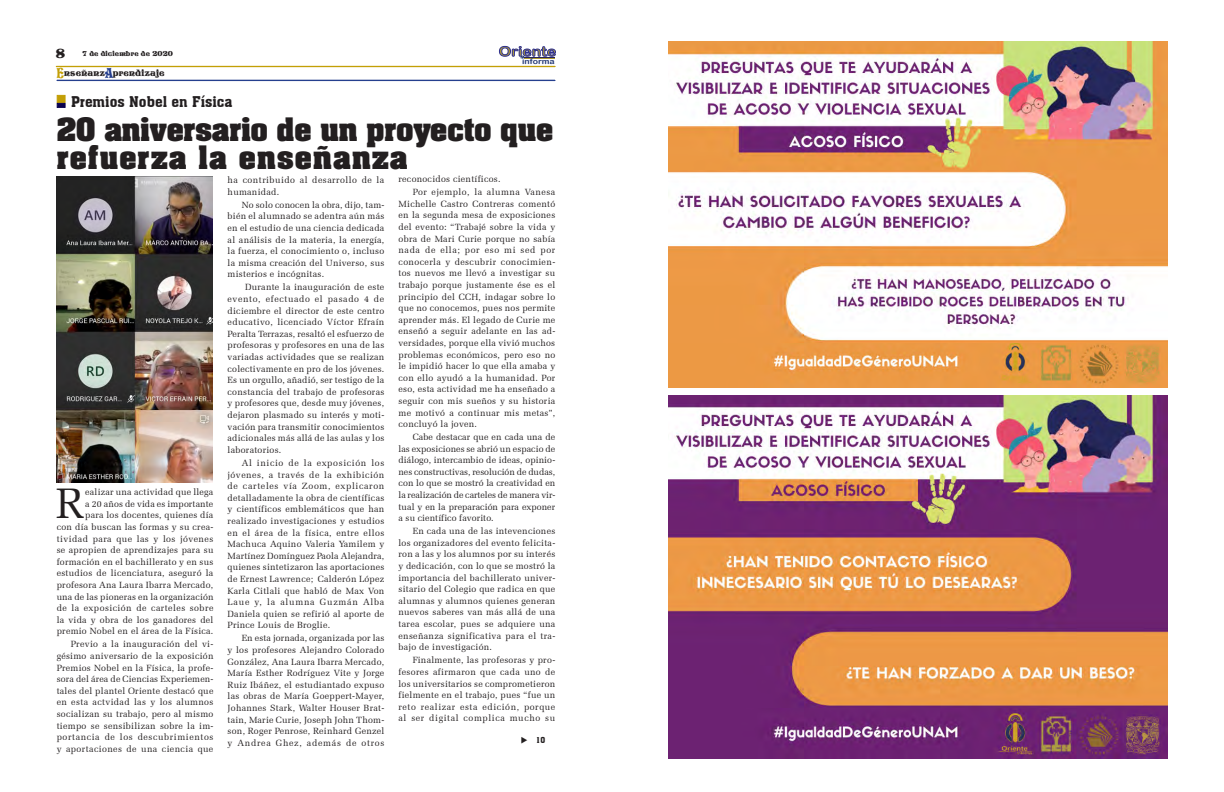
<style>
.page{position:relative;width:1224px;height:792px;background:#fff}
.page>*{position:absolute;margin:0;border:0;box-sizing:border-box;transform-origin:0 0}
.CUERPO_DE_TEXTOO_OK{font:42.8px "Zapf Elliptical 711 BT";color:#231f20}
.titulo{font:700 27.5px/28px "Aachen";color:#231f20}
.balazo{font:14.5px "Aachen BT";color:#231f20}
.t1{font:14.1px "Storybook";color:#c39f06;scale:.64 1}
.t2{font:14.1px "Storybook";color:#253f8e;scale:.74 1}
.t3{font:13.3px "Arial Rounded MT Bold";color:#ad9932;scale:1.18 1}
.t4{font:13px "Storybook";color:#231f20}
.CUERPO_DE_TEXTOO_OK-2{font:9px/11.6px "Zapf Elliptical 711 BT";letter-spacing:.03em;color:#231f20;text-align:justify}
.CUERPO_DE_TEXTOO_OK-3{font:9px/11.6px "Zapf Elliptical 711 BT";letter-spacing:.055em;color:#231f20}
.t5{font:8.9px "Storybook";letter-spacing:.02em;color:#231f20}
.t6{font:8px "Aachen BT";color:#231f20}
.t7{font:7.5px "Arial Rounded MT Bold";color:#223773;scale:1.16 1}
.t8{font:7px "Storybook";letter-spacing:.02em;color:#231f20}
</style>
<div class="page">
<div style="left:57px;top:95px;width:9px;height:8px;background:#c39f06;border:1px solid #c39f06"></div>
<svg style="left:57px;top:103px;width:9px;height:5px"></svg>
<img style="left:57px;top:176px;width:156px;height:307px">
<img style="left:669px;top:395px;width:498px;height:363px">
<img style="left:669px;top:42px;width:498px;height:302px">
<img style="left:669px;top:344px;width:498px;height:44px">
<svg style="left:499px;top:46px;width:57px;height:13px"></svg>
<hr style="left:524px;top:57px;width:31px;height:1px;background:#26235d">
<hr style="left:524px;top:58px;width:31px;height:1px;background:#ad9932">
<svg style="left:56px;top:66px;width:500px;height:1px"></svg>
<svg style="left:56px;top:80px;width:500px;height:1px"></svg>
<h3 class="t4" style="left:56px;top:47px;width:11px">8</h3>
<p class="t8" style="left:83px;top:50px;width:92px">7 de diciembre de 2020</p>
<p class="t5" style="left:64px;top:68px;width:102px">nseñanz prendizaje</p>
<h3 class="t1" style="left:57px;top:66px;width:13px">E</h3>
<h3 class="t2" style="left:105px;top:66px;width:13px">A</h3>
<h3 class="t3" style="left:499px;top:44px;width:50px">Oriente</h3>
<p class="t7" style="left:522px;top:57px;width:30px">informa</p>
<p class="balazo" style="left:71px;top:92px;width:163px">Premios Nobel en Física</p>
<p class="titulo" style="left:57px;top:114px;width:498px">20 aniversario de un proyecto que refuerza la enseñanza</p>
<p class="CUERPO_DE_TEXTOO_OK-2" style="left:57px;top:486px;width:158px;text-align:right">ealizar una actividad que llega<br>a 20 años de vida es importante<br>para los docentes, quienes día<br>con día buscan las formas y su crea&shy;tividad para que las y los jóvenes se apropien de aprendizajes para su formación en el bachillerato y en sus estudios de licenciatura, aseguró la profesora Ana Laura Ibarra Mercado, una de las pioneras en la organización de la exposición de carteles sobre la vida y obra de los ganadores del premio Nobel en el área de la Física.</p>
<p class="CUERPO_DE_TEXTOO_OK-2" style="left:57px;top:639px;width:158px;text-indent:14px">Previo a la inauguración del vi&shy;gésimo aniversario de la exposición Premios Nobel en la Física, la profe&shy;sora del área de Ciencias Experiemen&shy;tales del plantel Oriente destacó que en esta actvidad las y los alumnos socializan su trabajo, pero al mismo tiempo se sensibilizan sobre la im&shy;portancia de los descubrimientos y aportaciones de una ciencia que</p>
<p class="CUERPO_DE_TEXTOO_OK" style="left:56px;top:479px;width:30px">R</p>
<p class="CUERPO_DE_TEXTOO_OK-3" style="left:228px;top:174px;width:158px">ha contribuido al desarrollo de la humanidad.</p>
<p class="CUERPO_DE_TEXTOO_OK-2" style="left:228px;top:199px;width:158px;text-indent:14px">No solo conocen la obra, dijo, tam&shy;bién el alumnado se adentra aún más en el estudio de una ciencia dedicada al análisis de la materia, la energía, la fuerza, el conocimiento o, incluso la misma creación del Universo, sus misterios e incógnitas.</p>
<p class="CUERPO_DE_TEXTOO_OK-2" style="left:228px;top:282px;width:158px;text-indent:17px">Durante la inauguración de este evento, efectuado el pasado 4 de diciembre el director de este centro educativo, licenciado Víctor Efraín Peralta Terrazas, resaltó el esfuerzo de profesoras y profesores en una de las variadas actividades que se realizan colectivamente en pro de los jóvenes.<br>Es un orgullo, añadió, ser testigo de la constancia del trabajo de profesoras y profesores que, desde muy jóvenes, dejaron plasmado su interés y moti&shy;vación para transmitir conocimientos adicionales más allá de las aulas y los laboratorios.</p>
<p class="CUERPO_DE_TEXTOO_OK-2" style="left:228px;top:457px;width:158px;text-indent:14px">Al inicio de la exposición los jóvenes, a través de la exhibición de carteles vía Zoom, explicaron detalladamente la obra de científicas y científicos emblemáticos que han realizado investigaciones y estudios en el área de la física, entre ellos Machuca Aquino Valeria Yamilem y Martínez Domínguez Paola Alejandra, quienes sintetizaron las aportaciones de Ernest Lawrence; Calderón López Karla Citlali que habló de Max Von Laue y, la alumna Guzmán Alba Daniela quien se refirió al aporte de Prince Louis de Broglie.</p>
<p class="CUERPO_DE_TEXTOO_OK-2" style="left:228px;top:632px;width:158px;text-indent:14px">En esta jornada, organizada por las y los profesores Alejandro Colorado González, Ana Laura Ibarra Mercado, María Esther Rodríguez Vite y Jorge Ruiz Ibáñez, el estudiantado expuso las obras de María Goeppert-Mayer, Johannes Stark, Walter Houser Brat&shy;tain, Marie Curie, Joseph John Thom&shy;son, Roger Penrose, Reinhard Genzel y Andrea Ghez, además de otros</p>
<p class="CUERPO_DE_TEXTOO_OK-2" style="left:399px;top:173px;width:104px">reconocidos científicos.</p>
<p class="CUERPO_DE_TEXTOO_OK-2" style="left:399px;top:186px;width:158px;text-indent:14px">Por ejemplo, la alumna Vanesa Michelle Castro Contreras comentó en la segunda mesa de exposiciones del evento: “Trabajé sobre la vida y obra de Mari Curie porque no sabía nada de ella; por eso mi sed por conocerla y descubrir conocimien&shy;tos nuevos me llevó a investigar su trabajo porque justamente ése es el principio del CCH, indagar sobre lo que no conocemos, pues nos permite aprender más. El legado de Curie me enseñó a seguir adelante en las ad&shy;versidades, porque ella vivió muchos problemas económicos, pero eso no le impidió hacer lo que ella amaba y con ello ayudó a la humanidad. Por eso, esta actividad me ha enseñado a seguir con mis sueños y su historia me motivó a continuar mis metas”, concluyó la joven.</p>
<p class="CUERPO_DE_TEXTOO_OK-2" style="left:399px;top:431px;width:158px;text-indent:14px">Cabe destacar que en cada una de las exposiciones se abrió un espacio de diálogo, intercambio de ideas, opinio&shy;nes constructivas, resolución de dudas, con lo que se mostró la creatividad en la realización de carteles de manera vir&shy;tual y en la preparación para exponer a su científico favorito.</p>
<p class="CUERPO_DE_TEXTOO_OK-2" style="left:399px;top:525px;width:158px;text-indent:14px">En cada una de las intevenciones los organizadores del evento felicita&shy;ron a las y los alumnos por su interés y dedicación, con lo que se mostró la importancia del bachillerato univer&shy;sitario del Colegio que radica en que alumnas y alumnos quienes generan nuevos saberes van más allá de una tarea escolar, pues se adquiere una enseñanza significativa para el tra&shy;bajo de investigación.</p>
<p class="CUERPO_DE_TEXTOO_OK-2" style="left:399px;top:654px;width:158px;text-indent:14px">Finalmente, las profesoras y pro&shy;fesores afirmaron que cada uno de los universitarios se comprometieron fielmente en el trabajo, pues “fue un reto realizar esta edición, porque al ser digital complica mucho su</p>
<p class="t6" style="left:521px;top:735px;width:26px">◆ 10</p>
</div>
